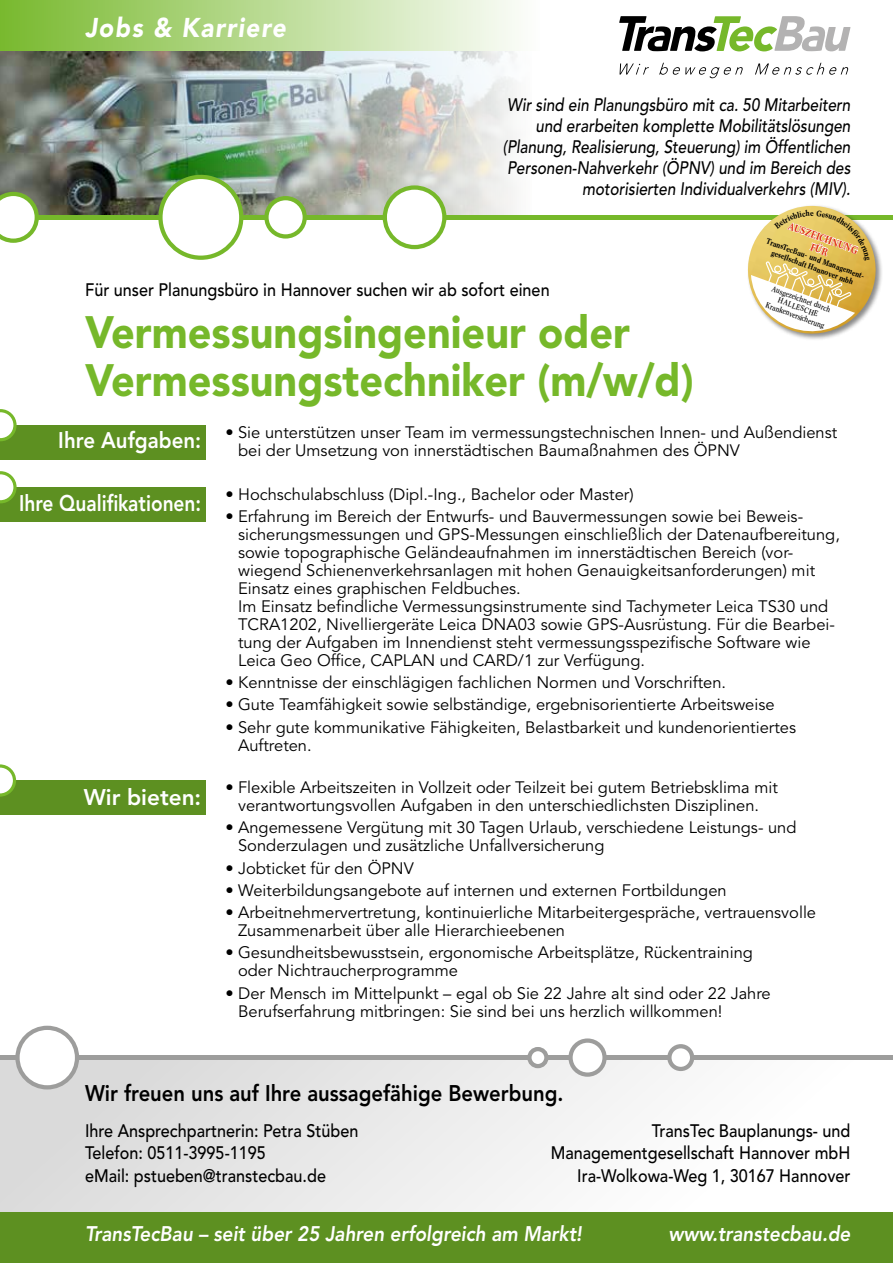
<style>
.page{position:relative;width:893px;height:1263px;background:#fff}
.page>*{position:absolute;margin:0;border:0;box-sizing:border-box;transform-origin:0 0}
.t1{font:900 45px/48px "Avenir LT Std";color:#76b82a;scale:.92 1}
.t2{font:italic 900 27px "Avenir LT Std";letter-spacing:.06em;color:#fff;scale:.9 1}
.t3{font:800 22.5px "Avenir LT Std";color:#000;scale:.9 1}
.t4{font:800 22.5px "Avenir LT Std";color:#fff;scale:.85 1}
.t5{font:800 22.5px "Avenir LT Std";color:#fff;scale:.91 1}
.t6{font:800 22.5px "Avenir LT Std";color:#fff}
.t7{font:italic 800 21px "Avenir LT Std";color:#fff;scale:.9 1}
.t8{font:500 18px/22.5px "Avenir LT Std";color:#000;scale:.9 1}
.t9{font:italic 500 18px/21px "Avenir LT Std";color:#000;text-align:right;scale:.85 1}
.t10{font:16.5px/18px "Avenir LT Std";color:#000}
.t11{font:500 9.9px/12px "Concorde Nova BQ";color:#dd3110;text-align:center}
.t12{font:500 7.8px/9.1px "Concorde Nova BQ";color:#000;text-align:center}
.t13{font:7.8px/8.7px "Concorde Nova BQ";color:#000;text-align:center}
</style>
<div class="page">
<div style="left:0;top:1057px;width:893px;height:206px;background:linear-gradient(to right,#d8d8d8,#fff)"></div>
<div style="left:0;top:1055px;width:893px;height:5px;background:#9d9d9c"></div>
<svg style="left:529px;top:1049px;width:17px;height:17px"></svg>
<div style="left:527px;top:1047px;width:22px;height:21px;border:4px solid #9d9d9c;border-radius:50%"></div>
<svg style="left:669px;top:1046px;width:23px;height:23px"></svg>
<div style="left:667px;top:1044px;width:27px;height:27px;border:4px solid #9d9d9c;border-radius:50%"></div>
<svg style="left:571px;top:1040px;width:34px;height:34px"></svg>
<div style="left:568px;top:1038px;width:39px;height:39px;border:4px solid #9d9d9c;border-radius:50%"></div>
<div style="left:18px;top:1028px;width:59px;height:59px;background:#fff;border-radius:50%"></div>
<div style="left:15px;top:1026px;width:64px;height:63px;border:4px solid #9d9d9c;border-radius:50%"></div>
<img style="left:0;top:51px;width:517px;height:164px">
<div style="left:0;top:487px;width:206px;height:34px;background:#5d9021"></div>
<div style="left:0;top:425px;width:206px;height:34px;background:#5d9021"></div>
<div style="left:0;top:780px;width:206px;height:34px;background:#5d9021"></div>
<svg style="left:0;top:471px;width:17px;height:32px"></svg>
<svg style="left:0;top:409px;width:17px;height:32px"></svg>
<svg style="left:0;top:764px;width:16px;height:33px"></svg>
<div style="left:0;top:0;width:540px;height:51px;background:linear-gradient(to right,#79b92e,#fdfefc)"></div>
<div style="left:0;top:1212px;width:893px;height:51px;background:#5d9021"></div>
<svg style="left:619px;top:63px;width:230px;height:15px"></svg>
<svg style="left:619px;top:16px;width:231px;height:35px"></svg>
<hr style="left:0;top:215px;width:893px;height:4px;background:#76b82a">
<div style="left:385px;top:188px;width:59px;height:59px;background:#fff;border-radius:50%"></div>
<div style="left:383px;top:185px;width:63px;height:64px;border:4px solid #76b82a;border-radius:50%"></div>
<svg style="left:266px;top:198px;width:39px;height:38px"></svg>
<div style="left:264px;top:196px;width:43px;height:43px;border:4px solid #76b82a;border-radius:50%"></div>
<svg style="left:0;top:192px;width:39px;height:51px"></svg>
<div style="left:160px;top:177px;width:81px;height:81px;background:#fff;border-radius:50%"></div>
<div style="left:158px;top:175px;width:85px;height:85px;border:4px solid #76b82a;border-radius:50%"></div>
<svg style="left:727px;top:205px;width:166px;height:135px"></svg>
<h2 class="t2" style="left:85px;top:11px;width:225px">Jobs &amp; Karriere</h2>
<p class="t9" style="left:503px;top:95px;width:411px">Wir sind ein Planungsbüro mit ca. 50 Mitarbeitern und erarbeiten komplette Mobilitätslösungen (Planung, Realisierung, Steuerung) im Öffentlichen Personen-Nahverkehr (ÖPNV) und im Bereich des motorisierten Individualverkehrs (MIV).</p>
<p class="t11" style="left:791px;top:220px;width:75px;rotate:20deg">AUSZEICHNUNG<br>FÜR</p>
<p class="t12" style="left:768px;top:237px;width:106px;rotate:20deg">TransTecBau- und Management&shy;gesellschaft Hannover mbh</p>
<p class="t13" style="left:773px;top:284px;width:63px;rotate:20deg">Ausgezeichnet durch<br>HALLESCHE<br>Krankenversicherung</p>
<p class="t8" style="left:85px;top:278px;width:518px">Für unser Planungsbüro in Hannover suchen wir ab sofort einen</p>
<h1 class="t1" style="left:85px;top:308px;width:663px">Vermessungsingenieur oder<br>Vermessungstechniker (m/w/d)</h1>
<h3 class="t5" style="left:58px;top:427px;width:159px">Ihre Aufgaben:</h3>
<p class="t10" style="left:238px;top:423px;width:601px;text-indent:-13px">• Sie unterstützen unser Team im vermessungstechnischen Innen- und Außendienst bei der Umsetzung von innerstädtischen Baumaßnahmen des ÖPNV</p>
<p class="t10" style="left:225px;top:485px;width:410px">• Hochschulabschluss (Dipl.-Ing., Bachelor oder Master)</p>
<p class="t10" style="left:238px;top:508px;width:603px;text-indent:-13px">• Erfahrung im Bereich der Entwurfs- und Bauvermessungen sowie bei Beweis&shy;sicherungsmessungen und GPS-Messungen einschließlich der Datenaufbereitung, sowie topographische Geländeaufnahmen im innerstädtischen Bereich (vor&shy;wiegend Schienenverkehrsanlagen mit hohen Genauigkeitsanforderungen) mit Einsatz eines graphischen Feldbuches.<br>Im Einsatz befindliche Vermessungsinstrumente sind Tachymeter Leica TS30 und TCRA1202, Nivelliergeräte Leica DNA03 sowie GPS-Ausrüstung. Für die Bearbei&shy;tung der Aufgaben im Innendienst steht vermessungsspezifische Software wie Leica Geo Office, CAPLAN und CARD/1 zur Verfügung.</p>
<p class="t10" style="left:225px;top:674px;width:502px">• Kenntnisse der einschlägigen fachlichen Normen und Vorschriften.</p>
<p class="t10" style="left:225px;top:696px;width:551px">• Gute Teamfähigkeit sowie selbständige, ergebnisorientierte Arbeitsweise</p>
<p class="t10" style="left:238px;top:718px;width:559px;text-indent:-13px">• Sehr gute kommunikative Fähigkeiten, Belastbarkeit und kundenorientiertes<br>Auftreten.</p>
<h3 class="t4" style="left:19px;top:490px;width:216px">Ihre Qualifikationen:</h3>
<h3 class="t6" style="left:84px;top:783px;width:119px">Wir bieten:</h3>
<p class="t10" style="left:225px;top:779px;width:554px;text-align:center">• Flexible Arbeitszeiten in Vollzeit oder Teilzeit bei gutem Betriebsklima mit verantwortungsvollen Aufgaben in den unterschiedlichsten Disziplinen.</p>
<p class="t10" style="left:238px;top:819px;width:560px;text-indent:-13px">• Angemessene Vergütung mit 30 Tagen Urlaub, verschiedene Leistungs- und<br>Sonderzulagen und zusätzliche Unfallversicherung</p>
<p class="t10" style="left:225px;top:859px;width:190px">• Jobticket für den ÖPNV</p>
<p class="t10" style="left:225px;top:881px;width:503px">• Weiterbildungsangebote auf internen und externen Fortbildungen</p>
<p class="t10" style="left:238px;top:904px;width:579px;text-indent:-13px">• Arbeitnehmervertretung, kontinuierliche Mitarbeitergespräche, vertrauensvolle<br>Zusammenarbeit über alle Hierarchieebenen</p>
<p class="t10" style="left:238px;top:944px;width:516px;text-indent:-13px">• Gesundheitsbewusstsein, ergonomische Arbeitsplätze, Rückentraining oder Nichtraucherprogramme</p>
<p class="t10" style="left:238px;top:984px;width:534px;text-indent:-13px">• Der Mensch im Mittelpunkt – egal ob Sie 22 Jahre alt sind oder 22 Jahre<br>Berufserfahrung mitbringen: Sie sind bei uns herzlich willkommen!</p>
<h3 class="t3" style="left:85px;top:1080px;width:533px">Wir freuen uns auf Ihre aussagefähige Bewerbung.</h3>
<p class="t8" style="left:85px;top:1120px;width:305px">Ihre Ansprechpartnerin: Petra Stüben<br>Telefon: 0511-3995-1195<br>eMail: pstueben@transtecbau.de</p>
<p class="t8" style="left:551px;top:1120px;width:335px;text-align:right">TransTec Bauplanungs- und<br>Managementgesellschaft Hannover mbH<br>Ira-Wolkowa-Weg 1, 30167 Hannover</p>
<p class="t7" style="left:85px;top:1221px;width:553px">TransTecBau – seit über 25 Jahren erfolgreich am Markt!</p>
<p class="t7" style="left:668px;top:1221px;width:204px">www.transtecbau.de</p>
</div>
